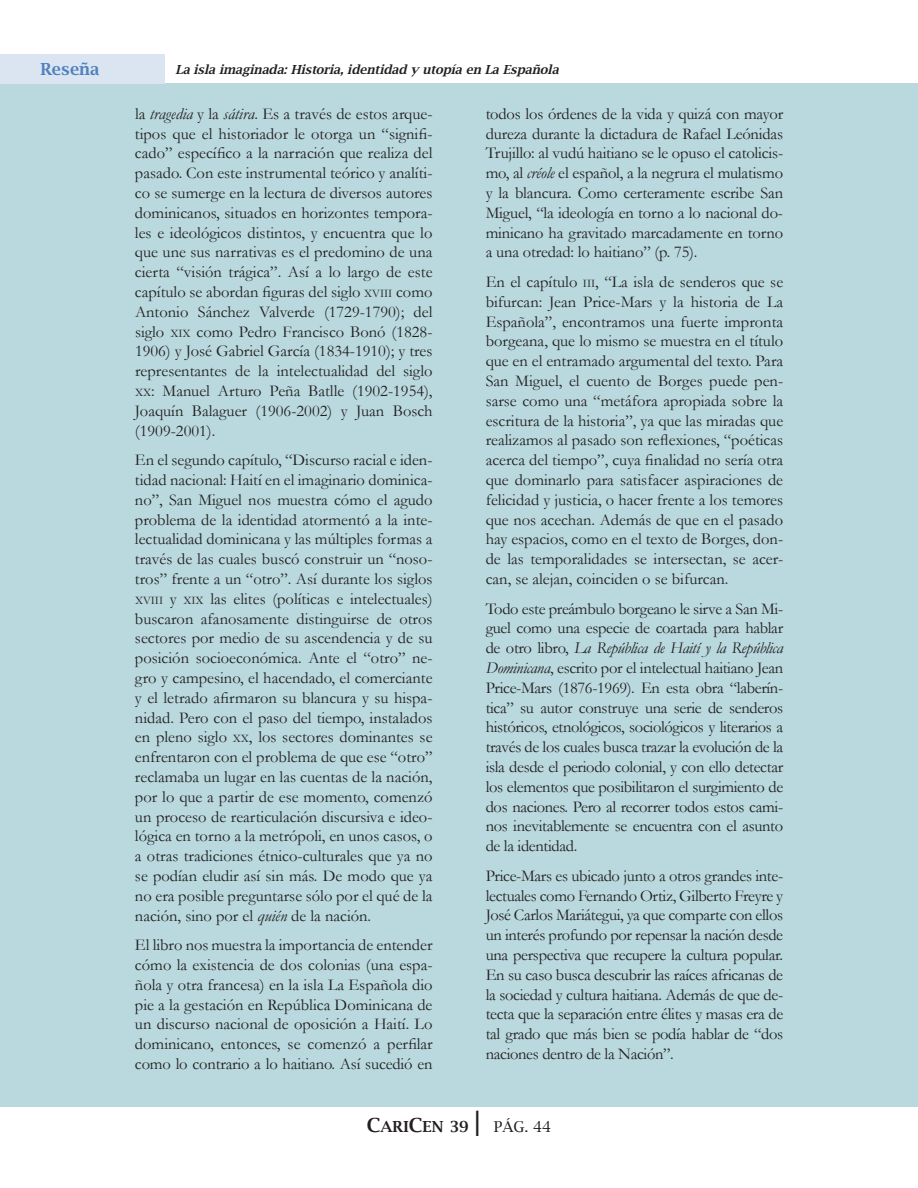
<style>
.page{position:relative;width:918px;height:1188px;background:#fff}
.page>*{position:absolute;margin:0;border:0;box-sizing:border-box;transform-origin:0 0}
.t1{font:600 18px "Lucida Bright EF";color:#4f81bd}
.t2{font:16.5px/19.8px "Garamond";letter-spacing:-.01em;color:#231f20;text-align:justify}
.t3{font:600 16.5px "Lucida Bright EF";color:#231f20}
.t4{font:italic 600 13.5px "Lucida Bright EF";color:#231f20}
.s1{font-style:italic}
.s2{font-size:11.55px}
.s3{font-size:21px}
.s4{font-size:30px}
.s5{font-family:"Lucida Bright";font-weight:400;font-size:15px}
</style>
<div class="page">
<div style="left:0;top:84px;width:918px;height:1023px;background:#b9d9de"></div>
<div style="left:0;top:54px;width:165px;height:30px;background:#dbe5f1"></div>
<p class="t1" style="left:40px;top:60px;width:60px">Reseña</p>
<p class="t4" style="left:176px;top:62px;width:388px">La isla imaginada:Historia,identidad y utopía en La Española</p>
<p class="t2" style="left:135px;top:103px;width:299px">la <span class="s1">tragedia</span> y la <span class="s1">sátira</span>. Es a través de estos arque&shy;tipos que el historiador le otorga un “signifi&shy;cado” específico a la narración que realiza del pasado. Con este instrumental teórico y analíti&shy;co se sumerge en la lectura de diversos autores dominicanos, situados en horizontes tempora&shy;les e ideológicos distintos, y encuentra que lo que une sus narrativas es el predomino de una cierta “visión trágica”. Así a lo largo de este capítulo se abordan figuras del siglo <span class="s2">XVIII</span> como Antonio Sánchez Valverde (1729-1790); del siglo <span class="s2">XIX</span> como Pedro Francisco Bonó (1828- 1906) y José Gabriel García (1834-1910); y tres representantes de la intelectualidad del siglo <span class="s2">XX</span>: Manuel Arturo Peña Batlle (1902-1954), Joaquín Balaguer (1906-2002) y Juan Bosch (1909-2001).</p>
<p class="t2" style="left:135px;top:450px;width:299px">En el segundo capítulo, “Discurso racial e iden&shy;tidad nacional: Haití en el imaginario dominica&shy;no”, San Miguel nos muestra cómo el agudo problema de la identidad atormentó a la inte&shy;lectualidad dominicana y las múltiples formas a través de las cuales buscó construir un “noso&shy;tros” frente a un “otro”. Así durante los siglos <span class="s2">XVIII</span> y <span class="s2">XIX</span> las elites (políticas e intelectuales) buscaron afanosamente distinguirse de otros sectores por medio de su ascendencia y de su posición socioeconómica. Ante el “otro” ne&shy;gro y campesino, el hacendado, el comerciante y el letrado afirmaron su blancura y su hispa&shy;nidad. Pero con el paso del tiempo, instalados en pleno siglo <span class="s2">XX</span>, los sectores dominantes se enfrentaron con el problema de que ese “otro” reclamaba un lugar en las cuentas de la nación, por lo que a partir de ese momento, comenzó un proceso de rearticulación discursiva e ideo&shy;lógica en torno a la metrópoli, en unos casos, o a otras tradiciones étnico-culturales que ya no se podían eludir así sin más. De modo que ya no era posible preguntarse sólo por el qué de la nación, sino por el <span class="s1">quién</span> de la nación.</p>
<p class="t2" style="left:135px;top:935px;width:299px">El libro nos muestra la importancia de entender cómo la existencia de dos colonias (una espa&shy;ñola y otra francesa) en la isla La Española dio pie a la gestación en República Dominicana de un discurso nacional de oposición a Haití. Lo dominicano, entonces, se comenzó a perfilar como lo contrario a lo haitiano. Así sucedió en</p>
<p class="t2" style="left:486px;top:103px;width:299px">todos los órdenes de la vida y quizá con mayor dureza durante la dictadura de Rafael Leónidas Trujillo: al vudú haitiano se le opuso el catolicis&shy;mo, al <span class="s1">créole</span> el español, a la negrura el mulatismo y la blancura. Como certeramente escribe San Miguel, “la ideología en torno a lo nacional do&shy;minicano ha gravitado marcadamente en torno a una otredad: lo haitiano” (p. 75).</p>
<p class="t2" style="left:486px;top:271px;width:299px">En el capítulo <span class="s2">III</span>, “La isla de senderos que se bifurcan: Jean Price-Mars y la historia de La Española”, encontramos una fuerte impronta borgeana, que lo mismo se muestra en el título que en el entramado argumental del texto. Para San Miguel, el cuento de Borges puede pen&shy;sarse como una “metáfora apropiada sobre la escritura de la historia”, ya que las miradas que realizamos al pasado son reflexiones, “poéticas acerca del tiempo”, cuya finalidad no sería otra que dominarlo para satisfacer aspiraciones de felicidad y justicia, o hacer frente a los temores que nos acechan. Además de que en el pasado hay espacios, como en el texto de Borges, don&shy;de las temporalidades se intersectan, se acer&shy;can, se alejan, coinciden o se bifurcan.</p>
<p class="t2" style="left:486px;top:598px;width:299px">Todo este preámbulo borgeano le sirve a San Mi&shy;guel como una especie de coartada para hablar de otro libro, <span class="s1">La República de Haití y la República Dominicana</span>, escrito por el intelectual haitiano Jean Price-Mars (1876-1969). En esta obra “laberín&shy;tica” su autor construye una serie de senderos históricos, etnológicos, sociológicos y literarios a través de los cuales busca trazar la evolución de la isla desde el periodo colonial, y con ello detectar los elementos que posibilitaron el surgimiento de dos naciones. Pero al recorrer todos estos cami&shy;nos inevitablemente se encuentra con el asunto de la identidad.</p>
<p class="t2" style="left:486px;top:865px;width:299px">Price-Mars es ubicado junto a otros grandes inte&shy;lectuales como Fernando Ortiz, Gilberto Freyre y José Carlos Mariátegui, ya que comparte con ellos un interés profundo por repensar la nación desde una perspectiva que recupere la cultura popular.<br>En su caso busca descubrir las raíces africanas de la sociedad y cultura haitiana. Además de que de&shy;tecta que la separación entre élites y masas era de tal grado que más bien se podía hablar de “dos naciones dentro de la Nación”.</p>
<p class="t3" style="left:367px;top:1118px;width:186px"><span class="s3">C</span>ARI<span class="s3">C</span>EN 39 <span class="s4">|</span> <span class="s5">PÁG. 44</span></p>
</div>
